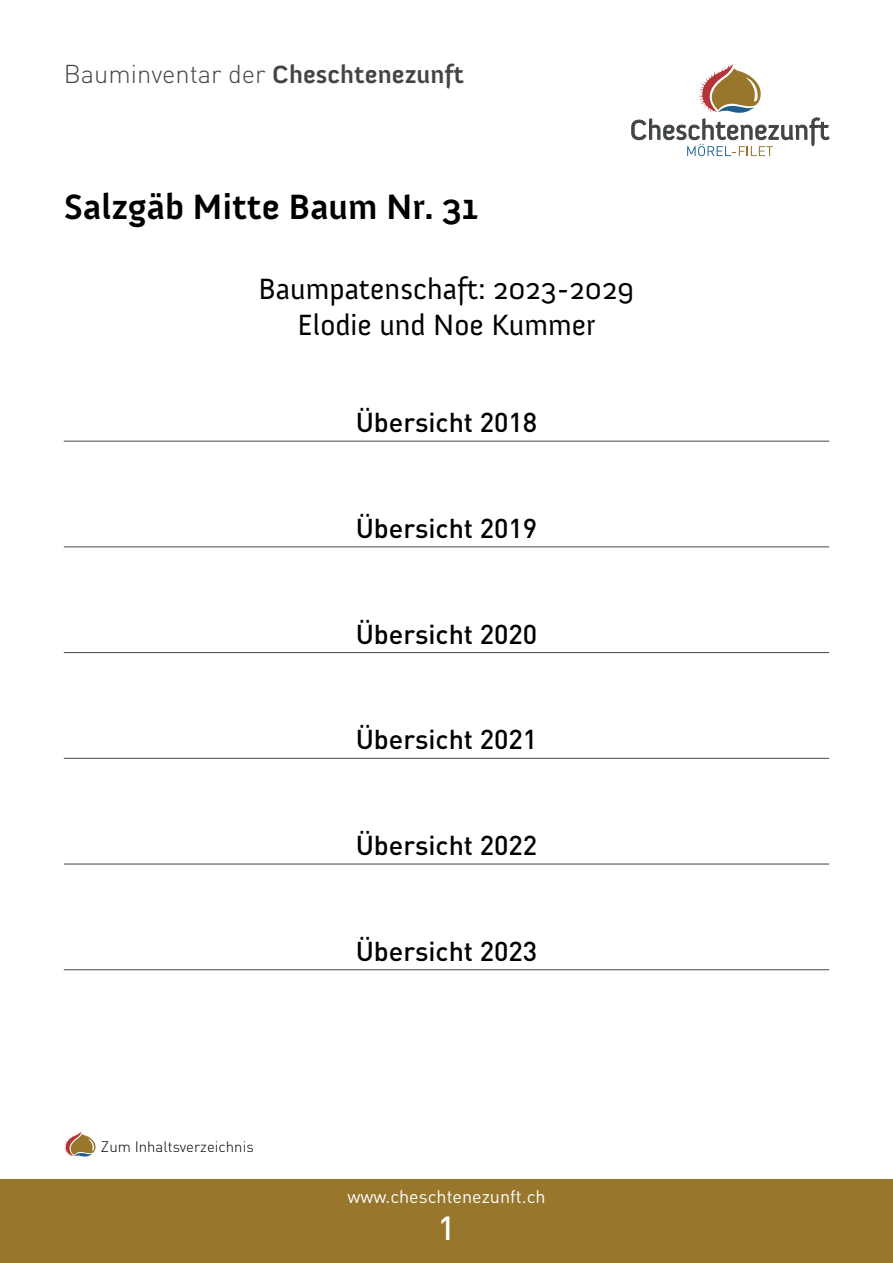
<style>
.page{position:relative;width:893px;height:1263px;background:#fff}
.page>*{position:absolute;margin:0;border:0;box-sizing:border-box;transform-origin:0 0}
.t1{font:700 36px "Anivers";color:#000}
.t2{font:500 33px "DIN Pro";color:#fff}
.t3{font:30px/36px "Anivers";color:#000;text-align:center}
.t4{font:500 27px "DIN Pro";color:#000}
.t5{font:300 25.5px "DIN Pro";color:#424547}
.t6{font:18px "DIN Pro";color:#fff}
.t7{font:300 15px "DIN Pro";color:#000}
.s1{font-family:"Anivers";font-weight:700}
</style>
<div class="page">
<svg style="left:631px;top:64px;width:199px;height:92px"></svg>
<div style="left:0;top:1179px;width:893px;height:84px;background:#98772d"></div>
<svg style="left:64px;top:1132px;width:32px;height:25px"></svg>
<hr style="left:64px;top:441px;width:765px;height:1px;background:#424547">
<hr style="left:64px;top:546px;width:765px;height:1px;background:#424547">
<hr style="left:64px;top:652px;width:765px;height:1px;background:#424547">
<hr style="left:64px;top:758px;width:765px;height:1px;background:#424547">
<hr style="left:64px;top:864px;width:765px;height:1px;background:#424547">
<hr style="left:64px;top:969px;width:765px;height:1px;background:#424547">
<p class="t5" style="left:64px;top:57px;width:402px">Bauminventar der <span class="s1">Cheschtenezunft</span></p>
<h1 class="t1" style="left:64px;top:187px;width:416px">Salzgäb Mitte Baum Nr. 31</h1>
<p class="t3" style="left:259px;top:271px;width:377px">Baumpatenschaft: 2023-2029<br>Elodie und Noe Kummer</p>
<p class="t4" style="left:356px;top:404px;width:183px">Übersicht 2018</p>
<p class="t4" style="left:356px;top:510px;width:183px">Übersicht 2019</p>
<p class="t4" style="left:356px;top:616px;width:183px">Übersicht 2020</p>
<p class="t4" style="left:356px;top:721px;width:183px">Übersicht 2021</p>
<p class="t4" style="left:356px;top:827px;width:183px">Übersicht 2022</p>
<p class="t7" style="left:101px;top:1136px;width:154px">Zum Inhaltsverzeichnis</p>
<p class="t4" style="left:356px;top:933px;width:183px">Übersicht 2023</p>
<p class="t6" style="left:347px;top:1184px;width:200px">www.cheschtenezunft.ch</p>
<p class="t2" style="left:438px;top:1205px;width:19px">1</p>
</div>
